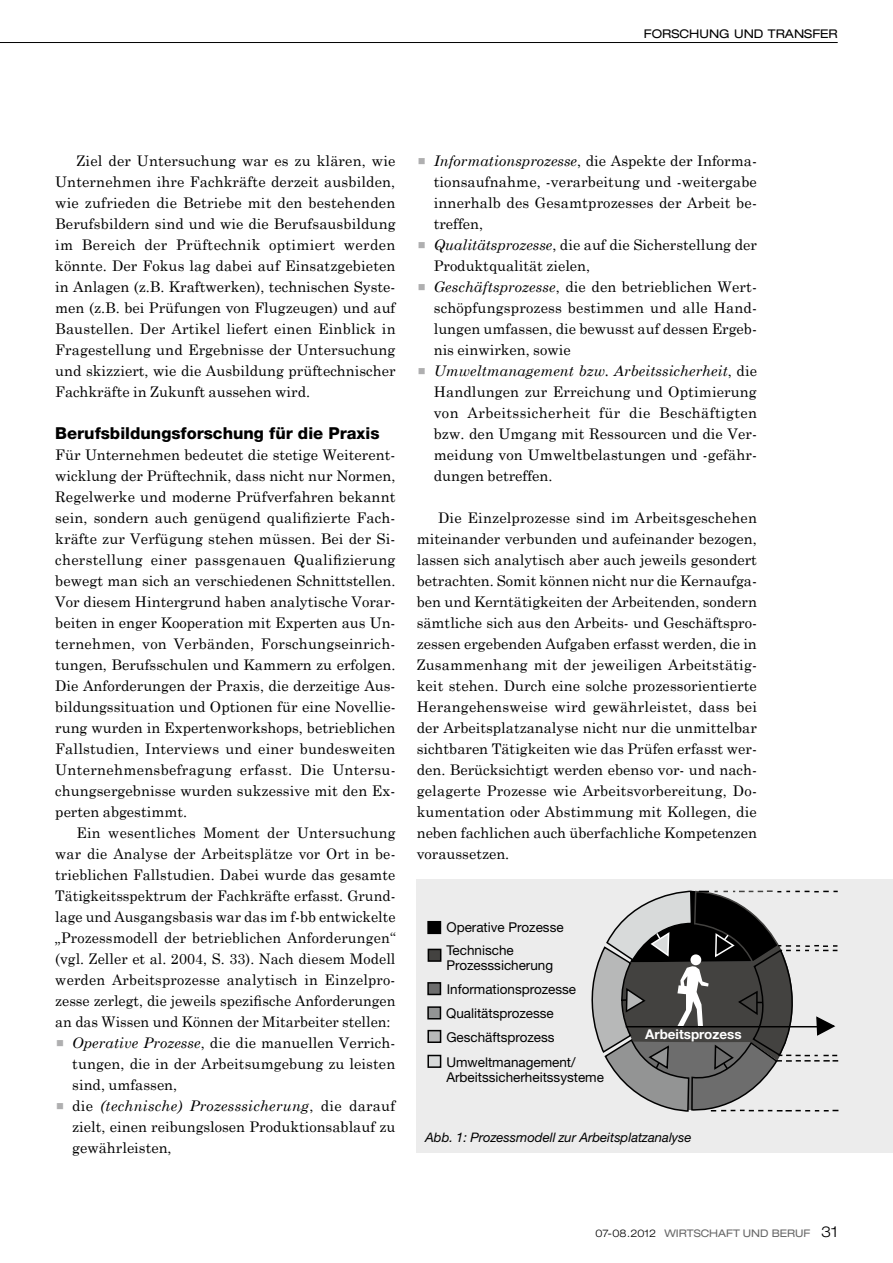
<style>
.page{position:relative;width:893px;height:1263px;background:#fff}
.page>*{position:absolute;margin:0;border:0;box-sizing:border-box;transform-origin:0 0}
.t1{font:800 16.5px "Helvetica Neue";color:#000}
.t2{font:14.7px/21px "Century Schoolbook";letter-spacing:.005em;color:#000;text-align:justify}
.t3{font:italic 14.7px "Century Schoolbook";letter-spacing:.02em;color:#000}
.t4{font:13.5px/24.3px "Helvetica Neue";color:#000}
.t5{font:700 13.5px "Helvetica Neue";color:#fff}
.t6{font:italic 13.2px "Helvetica Neue";color:#000}
.t7{font:expanded 12px "Helvetica Neue";color:#000}
.t8{font:expanded 10.5px "Helvetica Neue";color:#676767}
.s1{font-style:italic}
.s2{font-style:normal}
.s3{font-weight:300;color:#000}
.s4{font-weight:300;font-size:15px;color:#000}
</style>
<div class="page">
<hr style="left:0;top:42px;width:838px;height:1px;background:#000">
<div style="left:417px;top:880px;width:476px;height:273px;background:#ececec"></div>
<div style="left:428px;top:922px;width:12px;height:11px;background:#000"></div>
<div style="left:427px;top:921px;width:14px;height:13px;border:1px solid #000"></div>
<div style="left:428px;top:949px;width:13px;height:12px;background:#434240"></div>
<div style="left:428px;top:949px;width:13px;height:13px;border:1px solid #000"></div>
<div style="left:428px;top:983px;width:12px;height:11px;background:#6d6d6d"></div>
<div style="left:427px;top:982px;width:14px;height:13px;border:1px solid #000"></div>
<div style="left:428px;top:1007px;width:12px;height:12px;background:#939494"></div>
<div style="left:427px;top:1006px;width:14px;height:13px;border:1px solid #000"></div>
<div style="left:428px;top:1031px;width:13px;height:11px;background:#b7b8b8"></div>
<div style="left:427px;top:1030px;width:14px;height:13px;border:1px solid #000"></div>
<div style="left:428px;top:1055px;width:13px;height:12px;background:#d8dada"></div>
<div style="left:427px;top:1055px;width:14px;height:13px;border:1px solid #000"></div>
<svg style="left:591px;top:890px;width:247px;height:222px"></svg>
<hr style="left:626px;top:1026px;width:193px;height:1px;background:#000">
<p class="t7" style="left:644px;top:27px;width:195px">FORSCHUNG UND TRANSFER</p>
<p class="t2" style="left:55px;top:150px;width:342px;text-indent:21px">Ziel der Untersuchung war es zu klären, wie Unternehmen ihre Fachkräfte derzeit ausbilden, wie zufrieden die Betriebe mit den bestehenden Berufsbildern sind und wie die Berufsausbildung im Bereich der Prüftechnik optimiert werden könnte. Der Fokus lag dabei auf Einsatzgebieten in Anlagen (z.B. Kraftwerken), technischen Syste&shy;men (z.B. bei Prüfungen von Flugzeugen) und auf Baustellen. Der Artikel liefert einen Einblick in Fragestellung und Ergebnisse der Untersuchung und skizziert, wie die Ausbildung prüftechnischer Fachkräfte in Zukunft aussehen wird.</p>
<p class="t1" style="left:55px;top:423px;width:326px">Berufsbildungsforschung für die Praxis</p>
<p class="t2" style="left:55px;top:444px;width:342px">Für Unternehmen bedeutet die stetige Weiterent&shy;wicklung der Prüftechnik, dass nicht nur Normen, Regelwerke und moderne Prüfverfahren bekannt sein, sondern auch genügend qualifizierte Fach&shy;kräfte zur Verfügung stehen müssen. Bei der Si&shy;cherstellung einer passgenauen Qualifizierung bewegt man sich an verschiedenen Schnittstellen.<br>Vor diesem Hintergrund haben analytische Vorar&shy;beiten in enger Kooperation mit Experten aus Un&shy;ternehmen, von Verbänden, Forschungseinrich&shy;tungen, Berufsschulen und Kammern zu erfolgen.<br>Die Anforderungen der Praxis, die derzeitige Aus&shy;bildungssituation und Optionen für eine Novellie&shy;rung wurden in Expertenworkshops, betrieblichen Fallstudien, Interviews und einer bundesweiten Unternehmensbefragung erfasst. Die Untersu&shy;chungsergebnisse wurden sukzessive mit den Ex&shy;perten abgestimmt.</p>
<p class="t2" style="left:77px;top:822px;width:320px">Ein wesentliches Moment der Untersuchung</p>
<p class="t2" style="left:55px;top:843px;width:342px">war die Analyse der Arbeitsplätze vor Ort in be-</p>
<p class="t2" style="left:55px;top:864px;width:342px">trieblichen Fallstudien. Dabei wurde das gesamte</p>
<p class="t2" style="left:55px;top:885px;width:342px">Tätigkeitsspektrum der Fachkräfte erfasst. Grund-</p>
<p class="t2" style="left:55px;top:906px;width:342px">lage und Ausgangsbasis war das im f-bb entwickelte</p>
<p class="t2" style="left:55px;top:927px;width:342px">„Prozessmodell der betrieblichen Anforderungen“</p>
<p class="t2" style="left:55px;top:948px;width:342px">(vgl. Zeller et al. 2004, S. 33). Nach diesem Modell</p>
<p class="t2" style="left:55px;top:969px;width:342px">werden Arbeitsprozesse analytisch in Einzelpro-</p>
<p class="t2" style="left:55px;top:990px;width:342px">zesse zerlegt, die jeweils spezifische Anforderungen</p>
<p class="t2" style="left:55px;top:1011px;width:337px">an das Wissen und Können der Mitarbeiter stellen:</p>
<p class="t2" style="left:72px;top:1032px;width:325px"><span class="s1">Operative Prozesse</span>, die die manuellen Verrich-</p>
<p class="t2" style="left:72px;top:1053px;width:325px">tungen, die in der Arbeitsumgebung zu leisten</p>
<p class="t2" style="left:72px;top:1074px;width:107px">sind, umfassen,</p>
<p class="t3" style="left:72px;top:1097px;width:325px"><span class="s2">die</span> (technische) Prozesssicherung<span class="s2">, die darauf</span></p>
<p class="t2" style="left:72px;top:1116px;width:325px">zielt, einen reibungslosen Produktionsablauf zu</p>
<p class="t2" style="left:72px;top:1137px;width:101px">gewährleisten,</p>
<p class="t2" style="left:434px;top:150px;width:325px;text-align:left"><span class="s1">Informationsprozesse</span>, die Aspekte der Informa&shy;tionsaufnahme, -verarbeitung und -weitergabe innerhalb des Gesamtprozesses der Arbeit be&shy;treffen,<br><span class="s1">Qualitätsprozesse</span>, die auf die Sicherstellung der Produktqualität zielen,<br><span class="s1">Geschäftsprozesse</span>, die den betrieblichen Wert&shy;schöpfungsprozess bestimmen und alle Hand&shy;lungen umfassen, die bewusst auf dessen Ergeb&shy;nis einwirken, sowie<br><span class="s1">Umweltmanagement bzw. Arbeitssicherheit</span>, die Handlungen zur Erreichung und Optimierung von Arbeitssicherheit für die Beschäftigten bzw. den Umgang mit Ressourcen und die Ver&shy;meidung von Umweltbelastungen und -gefähr&shy;dungen betreffen.</p>
<p class="t2" style="left:417px;top:507px;width:342px;text-indent:21px">Die Einzelprozesse sind im Arbeitsgeschehen miteinander verbunden und aufeinander bezogen, lassen sich analytisch aber auch jeweils gesondert betrachten. Somit können nicht nur die Kernaufga&shy;ben und Kerntätigkeiten der Arbeitenden, sondern sämtliche sich aus den Arbeits- und Geschäftspro&shy;zessen ergebenden Aufgaben erfasst werden, die in Zusammenhang mit der jeweiligen Arbeitstätig&shy;keit stehen. Durch eine solche prozessorientierte Herangehensweise wird gewährleistet, dass bei der Arbeitsplatzanalyse nicht nur die unmittelbar sichtbaren Tätigkeiten wie das Prüfen erfasst wer&shy;den. Berücksichtigt werden ebenso vor- und nach&shy;gelagerte Prozesse wie Arbeitsvorbereitung, Do&shy;kumentation oder Abstimmung mit Kollegen, die neben fachlichen auch überfachliche Kompetenzen voraussetzen.</p>
<p class="t4" style="left:446px;top:916px;width:119px;line-height:23px">Operative Prozesse<br>Technische</p>
<p class="t4" style="left:446px;top:954px;width:131px;line-height:23.1px">Prozesssicherung<br>Informationsprozesse</p>
<p class="t4" style="left:446px;top:1001px;width:131px">Qualitätsprozesse<br>Geschäftsprozess<br>Umweltmanagement/</p>
<p class="t4" style="left:446px;top:1064px;width:159px">Arbeitssicherheitssysteme</p>
<p class="t5" style="left:645px;top:1026px;width:98px">Arbeitsprozess</p>
<p class="t6" style="left:425px;top:1130px;width:268px">Abb. 1: Prozessmodell zur Arbeitsplatzanalyse</p>
<p class="t8" style="left:595px;top:1227px;width:244px"><span class="s3">07-08.2012</span> WIRTSCHAFT UND BERUF <span class="s4">31</span></p>
</div>
